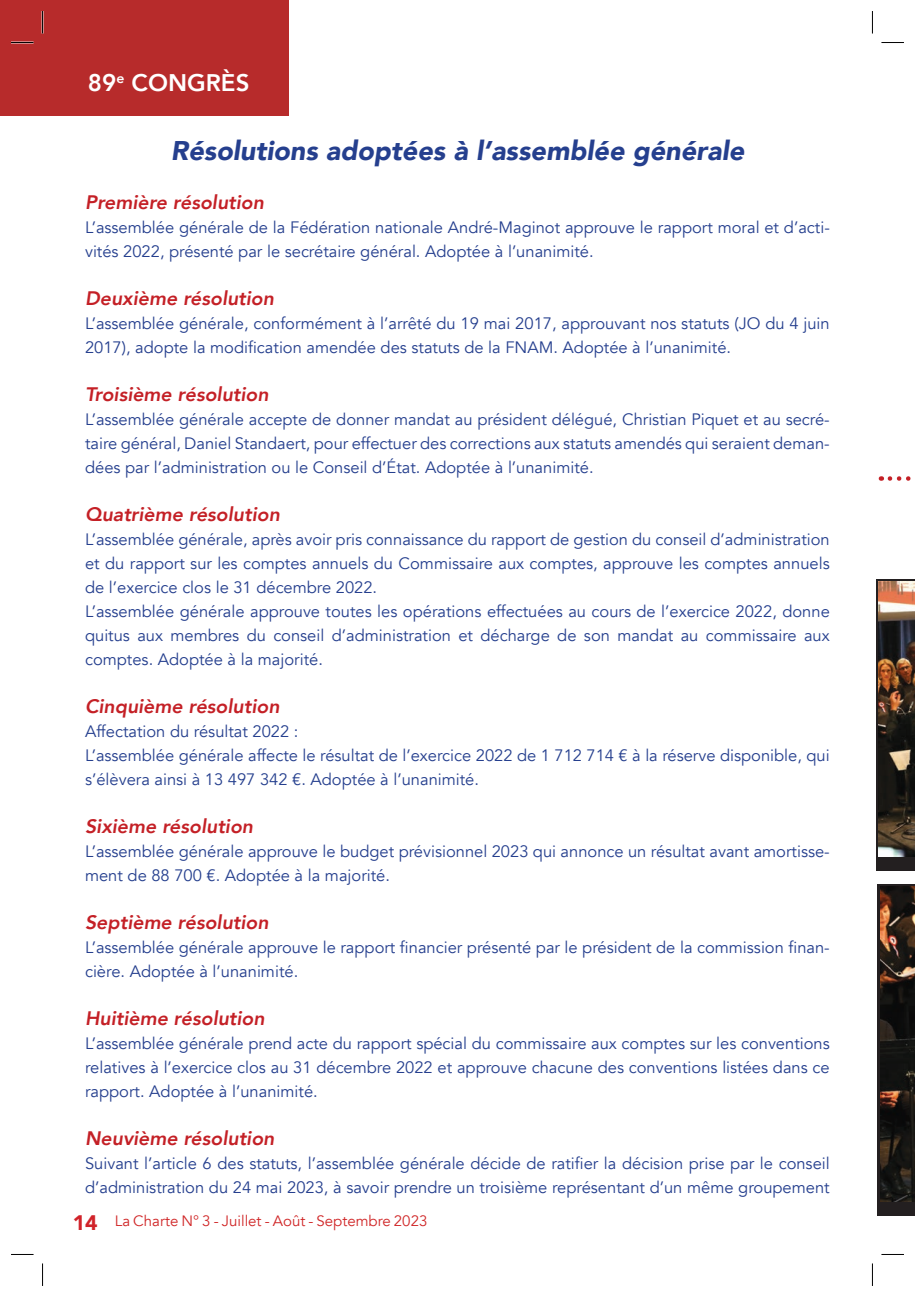
<style>
.page{position:relative;width:915px;height:1297px;background:#fff}
.page>*{position:absolute;margin:0;border:0;box-sizing:border-box;transform-origin:0 0}
.t1{font:italic 900 27px "Avenir";color:#253f8e}
.t2{font:800 24px "Avenir";color:#fff}
.t3{font:italic 800 19.5px "Avenir";color:#c42026}
.t4{font:16.5px/24px "Avenir";color:#253f8e}
.t5{font:15px "Avenir";color:#d02627}
.s1{font-weight:900;font-size:21px;color:#d1232a}
</style>
<div class="page">
<div style="left:875px;top:579px;width:39px;height:292px;background:#231f20"></div>
<img style="left:878px;top:582px;width:36px;height:274px">
<div style="left:877px;top:884px;width:37px;height:332px;background:#231f20"></div>
<img style="left:880px;top:887px;width:34px;height:314px">
<div style="left:0;top:0;width:288px;height:116px;background:#b72b2b"></div>
<svg style="left:889px;top:476px;width:22px;height:5px"></svg>
<svg style="left:11px;top:42px;width:23px;height:1px"></svg>
<svg style="left:881px;top:42px;width:22px;height:1px"></svg>
<svg style="left:11px;top:1254px;width:23px;height:1px"></svg>
<svg style="left:881px;top:1254px;width:22px;height:1px"></svg>
<svg style="left:42px;top:11px;width:1px;height:23px"></svg>
<svg style="left:42px;top:1263px;width:1px;height:23px"></svg>
<svg style="left:871px;top:11px;width:1px;height:22px"></svg>
<svg style="left:871px;top:1264px;width:1px;height:22px"></svg>
<h2 class="t2" style="left:88px;top:64px;width:163px">89<sup>e</sup> CONGRÈS</h2>
<h1 class="t1" style="left:171px;top:128px;width:574px">Résolutions adoptées à l’assemblée générale</h1>
<p class="t3" style="left:85px;top:190px;width:180px">Première résolution</p>
<p class="t4" style="left:85px;top:215px;width:746px">L’assemblée générale de la Fédération nationale André-Maginot approuve le rapport moral et d’acti&shy;vités 2022, présenté par le secrétaire général. Adoptée à l’unanimité.</p>
<p class="t3" style="left:85px;top:286px;width:190px">Deuxième résolution</p>
<p class="t4" style="left:85px;top:311px;width:746px">L’assemblée générale, conformément à l’arrêté du 19 mai 2017, approuvant nos statuts (JO du 4 juin<br>2017), adopte la modification amendée des statuts de la FNAM. Adoptée à l’unanimité.</p>
<p class="t3" style="left:85px;top:382px;width:185px">Troisième résolution</p>
<p class="t4" style="left:85px;top:407px;width:746px;text-align:justify">L’assemblée générale accepte de donner mandat au président délégué, Christian Piquet et au secré&shy;taire général, Daniel Standaert, pour effectuer des corrections aux statuts amendés qui seraient deman&shy;dées par l’administration ou le Conseil d’État. Adoptée à l’unanimité.</p>
<p class="t3" style="left:85px;top:502px;width:196px">Quatrième résolution</p>
<p class="t4" style="left:85px;top:527px;width:746px">L’assemblée générale, après avoir pris connaissance du rapport de gestion du conseil d’administration et du rapport sur les comptes annuels du Commissaire aux comptes, approuve les comptes annuels de l’exercice clos le 31 décembre 2022.<br>L’assemblée générale approuve toutes les opérations effectuées au cours de l’exercice 2022, donne quitus aux membres du conseil d’administration et décharge de son mandat au commissaire aux comptes. Adoptée à la majorité.</p>
<p class="t3" style="left:85px;top:694px;width:196px">Cinquième résolution</p>
<p class="t4" style="left:85px;top:719px;width:746px">Affectation du résultat 2022 :<br>L’assemblée générale affecte le résultat de l’exercice 2022 de 1 712 714 € à la réserve disponible, qui s’élèvera ainsi à 13 497 342 €. Adoptée à l’unanimité.</p>
<p class="t3" style="left:85px;top:814px;width:169px">Sixième résolution</p>
<p class="t4" style="left:85px;top:839px;width:746px">L’assemblée générale approuve le budget prévisionnel 2023 qui annonce un résultat avant amortisse&shy;ment de 88 700 €. Adoptée à la majorité.</p>
<p class="t3" style="left:85px;top:910px;width:185px">Septième résolution</p>
<p class="t4" style="left:85px;top:935px;width:746px">L’assemblée générale approuve le rapport financier présenté par le président de la commission finan&shy;cière. Adoptée à l’unanimité.</p>
<p class="t3" style="left:85px;top:1006px;width:181px">Huitième résolution</p>
<p class="t4" style="left:85px;top:1031px;width:746px;text-align:justify">L’assemblée générale prend acte du rapport spécial du commissaire aux comptes sur les conventions relatives à l’exercice clos au 31 décembre 2022 et approuve chacune des conventions listées dans ce rapport. Adoptée à l’unanimité.</p>
<p class="t3" style="left:85px;top:1126px;width:191px">Neuvième résolution</p>
<p class="t4" style="left:85px;top:1151px;width:746px">Suivant l’article 6 des statuts, l’assemblée générale décide de ratifier la décision prise par le conseil d’administration du 24 mai 2023, à savoir prendre un troisième représentant d’un même groupement</p>
<p class="t5" style="left:73px;top:1212px;width:356px"><span class="s1">14</span> La Charte N° 3 - Juillet - Août - Septembre 2023</p>
</div>
